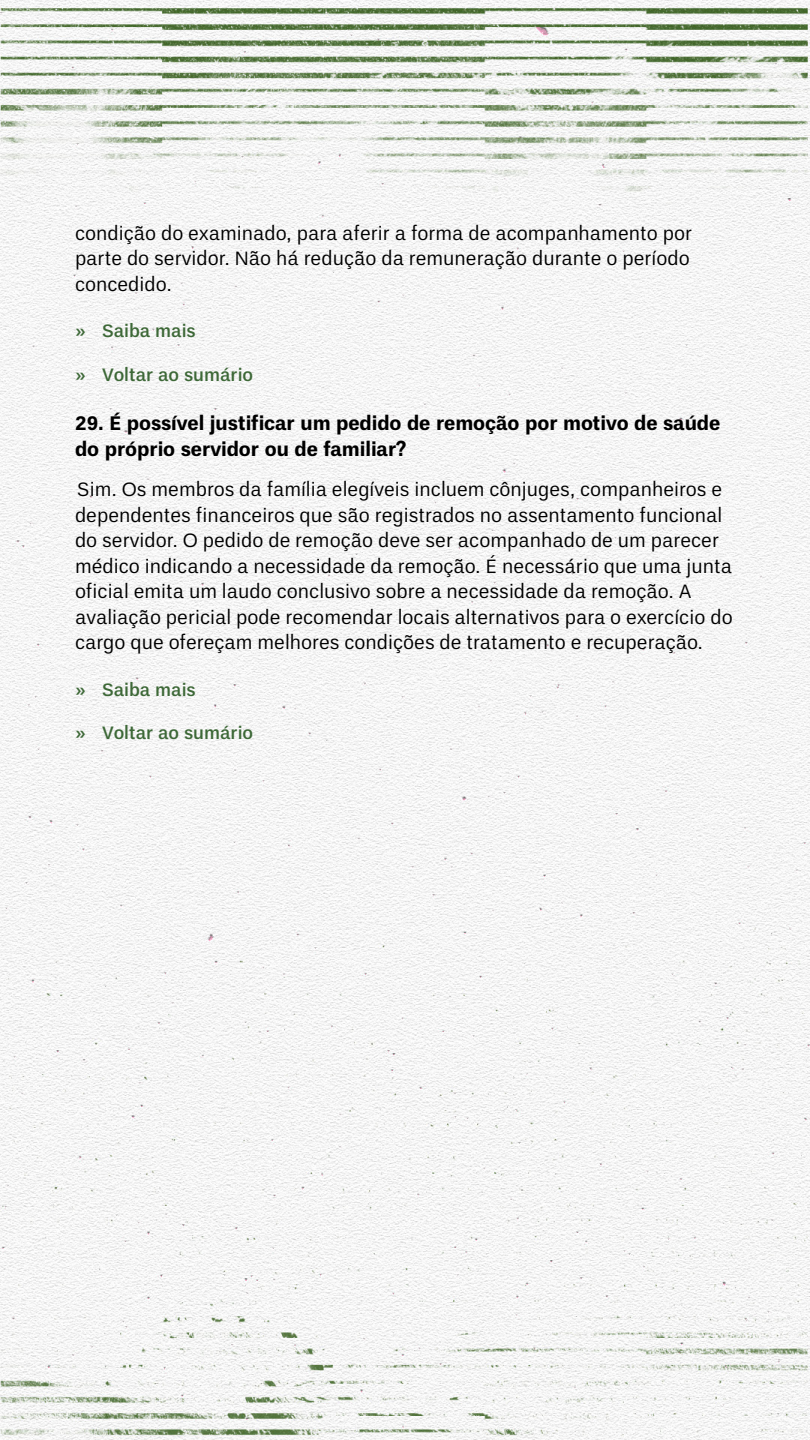
<style>
.page{position:relative;width:810px;height:1440px;background:#fff}
.page>*{position:absolute;margin:0;border:0;box-sizing:border-box;transform-origin:0 0}
.texto_2{font:19.5px/25.5px "Un B Pro";color:#000}
.texto_pergunta{font:700 19.5px/25.5px "Un B Pro";color:#000}
.t1{font:500 18px "Un B Pro";color:#3d6837}
</style>
<div class="page">
<img style="left:0;top:0;width:810px;height:1440px">
<p class="texto_2" style="left:75px;top:220px;width:619px">condição do examinado, para aferir a forma de acompanhamento por parte do servidor. Não há redução da remuneração durante o período concedido.</p>
<p class="t1" style="left:75px;top:317px;width:122px">» Saiba mais</p>
<p class="t1" style="left:75px;top:360px;width:180px">» Voltar ao sumário</p>
<p class="texto_pergunta" style="left:75px;top:411px;width:647px">29. É possível justificar um pedido de remoção por motivo de saúde do próprio servidor ou de familiar?</p>
<p class="texto_2" style="left:75px;top:477px;width:659px">Sim. Os membros da família elegíveis incluem cônjuges, companheiros e dependentes financeiros que são registrados no assentamento funcional do servidor. O pedido de remoção deve ser acompanhado de um parecer médico indicando a necessidade da remoção. É necessário que uma junta oficial emita um laudo conclusivo sobre a necessidade da remoção. A avaliação pericial pode recomendar locais alternativos para o exercício do cargo que ofereçam melhores condições de tratamento e recuperação.</p>
<p class="t1" style="left:75px;top:675px;width:122px">» Saiba mais</p>
<p class="t1" style="left:75px;top:719px;width:180px">» Voltar ao sumário</p>
</div>
